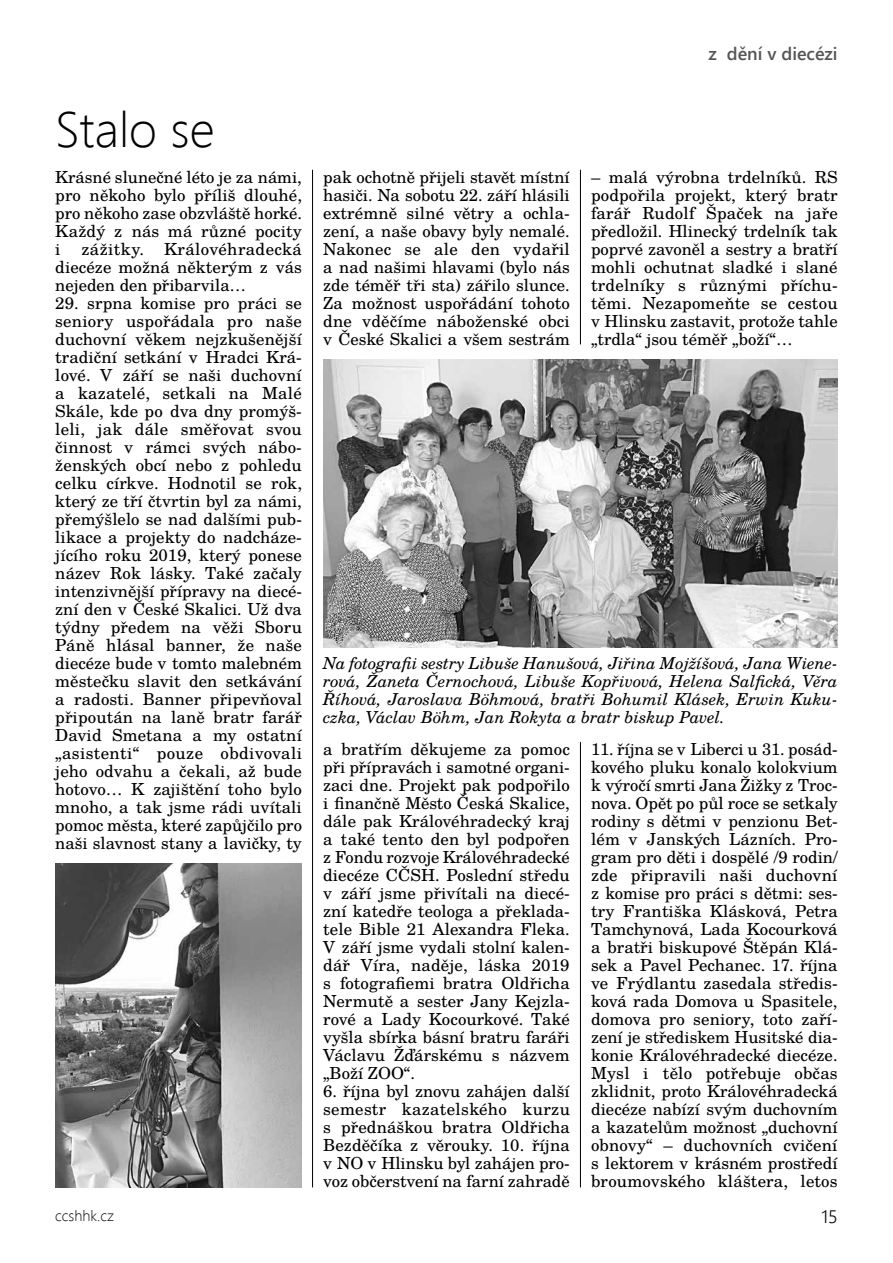
<style>
.page{position:relative;width:893px;height:1263px;background:#fff}
.page>*{position:absolute;margin:0;border:0;box-sizing:border-box;transform-origin:0 0}
.t1{font:300 49.5px "Segoe UI";color:#000}
.t2{font:600 18px "Segoe UI";color:#555}
.t3{font:300 18px "Segoe UI";color:#000}
.t4{font:16.65px/18px "Te X Gyre Schola";color:#000;text-align:justify}
.t5{font:italic 16.5px/18px "Te X Gyre Schola";color:#000;text-align:justify}
.t6{font:300 15px "Segoe UI";color:#000}
</style>
<div class="page">
<hr style="left:312px;top:170px;width:1px;height:1017px;background:#000">
<hr style="left:580px;top:170px;width:1px;height:174px;background:#000">
<hr style="left:580px;top:742px;width:1px;height:445px;background:#000">
<img style="left:55px;top:864px;width:247px;height:323px">
<img style="left:323px;top:359px;width:515px;height:288px">
<h1 class="t1" style="left:55px;top:95px;width:161px">Stalo se</h1>
<p class="t4" style="left:55px;top:167px;width:248px">Krásné slunečné léto je za námi, pro někoho bylo příliš dlouhé, pro někoho zase obzvláště horké.<br>Každý z nás má různé pocity i zážitky. Královéhradecká diecéze možná některým z vás nejeden den přibarvila…</p>
<p class="t4" style="left:55px;top:293px;width:248px">29. srpna komise pro práci se seniory uspořádala pro naše duchovní věkem nejzkušenější tradiční setkání v Hradci Krá&shy;lové. V září se naši duchovní a kazatelé, setkali na Malé Skále, kde po dva dny promýš&shy;leli, jak dále směřovat svou činnost v rámci svých nábo&shy;ženských obcí nebo z pohledu celku církve. Hodnotil se rok, který ze tří čtvrtin byl za námi, přemýšlelo se nad dalšími pub&shy;likace a projekty do nadcháze&shy;jícího roku 2019, který ponese název Rok lásky. Také začaly intenzivnější přípravy na diecé&shy;zní den v České Skalici. Už dva týdny předem na věži Sboru Páně hlásal banner, že naše diecéze bude v tomto malebném městečku slavit den setkávání a radosti. Banner připevňoval připoután na laně bratr farář David Smetana a my ostatní „asistenti“ pouze obdivovali jeho odvahu a čekali, až bude hotovo… K zajištění toho bylo mnoho, a tak jsme rádi uvítali pomoc města, které zapůjčilo pro naši slavnost stany a lavičky, ty</p>
<p class="t2" style="left:709px;top:41px;width:131px">z dění v diecézi</p>
<p class="t4" style="left:323px;top:167px;width:248px">pak ochotně přijeli stavět místní hasiči. Na sobotu 22. září hlásili extrémně silné větry a ochla&shy;zení, a naše obavy byly nemalé.<br>Nakonec se ale den vydařil a nad našimi hlavami (bylo nás zde téměř tři sta) zářilo slunce.<br>Za možnost uspořádání tohoto dne vděčíme náboženské obci v České Skalici a všem sestrám</p>
<p class="t4" style="left:591px;top:167px;width:248px">– malá výrobna trdelníků. RS podpořila projekt, který bratr farář Rudolf Špaček na jaře předložil. Hlinecký trdelník tak poprvé zavoněl a sestry a bratří mohli ochutnat sladké i slané trdelníky s různými příchu&shy;těmi. Nezapomeňte se cestou v Hlinsku zastavit, protože tahle „trdla“ jsou téměř „boží“…</p>
<p class="t5" style="left:323px;top:653px;width:516px">Na fotografii sestry Libuše Hanušová, Jiřina Mojžíšová, Jana Wiene&shy;rová, Žaneta Černochová, Libuše Kopřivová, Helena Salfická, Věra Říhová, Jaroslava Böhmová, bratři Bohumil Klásek, Erwin Kuku&shy;czka, Václav Böhm, Jan Rokyta a bratr biskup Pavel.</p>
<p class="t4" style="left:323px;top:740px;width:248px">a bratřím děkujeme za pomoc při přípravách i samotné organi&shy;zaci dne. Projekt pak podpořilo i finančně Město Česká Skalice, dále pak Královéhradecký kraj a také tento den byl podpořen z Fondu rozvoje Královéhradecké diecéze CČSH. Poslední středu v září jsme přivítali na diecé&shy;zní katedře teologa a překlada&shy;tele Bible 21 Alexandra Fleka.<br>V září jsme vydali stolní kalen&shy;dář Víra, naděje, láska 2019 s fotografiemi bratra Oldřicha Nermutě a sester Jany Kejzla&shy;rové a Lady Kocourkové. Také vyšla sbírka básní bratru faráři Václavu Žďárskému s názvem „Boží ZOO“.</p>
<p class="t4" style="left:323px;top:1082px;width:248px">6. října byl znovu zahájen další semestr kazatelského kurzu s přednáškou bratra Oldřicha Bezděčíka z věrouky. 10. října v NO v Hlinsku byl zahájen pro&shy;voz občerstvení na farní zahradě</p>
<p class="t4" style="left:591px;top:740px;width:248px">11. října se v Liberci u 31. posád&shy;kového pluku konalo kolokvium k výročí smrti Jana Žižky z Troc&shy;nova. Opět po půl roce se setkaly rodiny s dětmi v penzionu Bet&shy;lém v Janských Lázních. Pro&shy;gram pro děti i dospělé /9 rodin/ zde připravili naši duchovní z komise pro práci s dětmi: ses&shy;try Františka Klásková, Petra Tamchynová, Lada Kocourková a bratři biskupové Štěpán Klá&shy;sek a Pavel Pechanec. 17. října ve Frýdlantu zasedala středis&shy;ková rada Domova u Spasitele, domova pro seniory, toto zaří&shy;zení je střediskem Husitské dia&shy;konie Královéhradecké diecéze.<br>Mysl i tělo potřebuje občas zklidnit, proto Královéhradecká diecéze nabízí svým duchovním a kazatelům možnost „duchovní obnovy“ – duchovních cvičení s lektorem v krásném prostředí broumovského kláštera, letos</p>
<p class="t6" style="left:55px;top:1205px;width:60px">ccshhk.cz</p>
<p class="t3" style="left:821px;top:1203px;width:18px">15</p>
</div>
